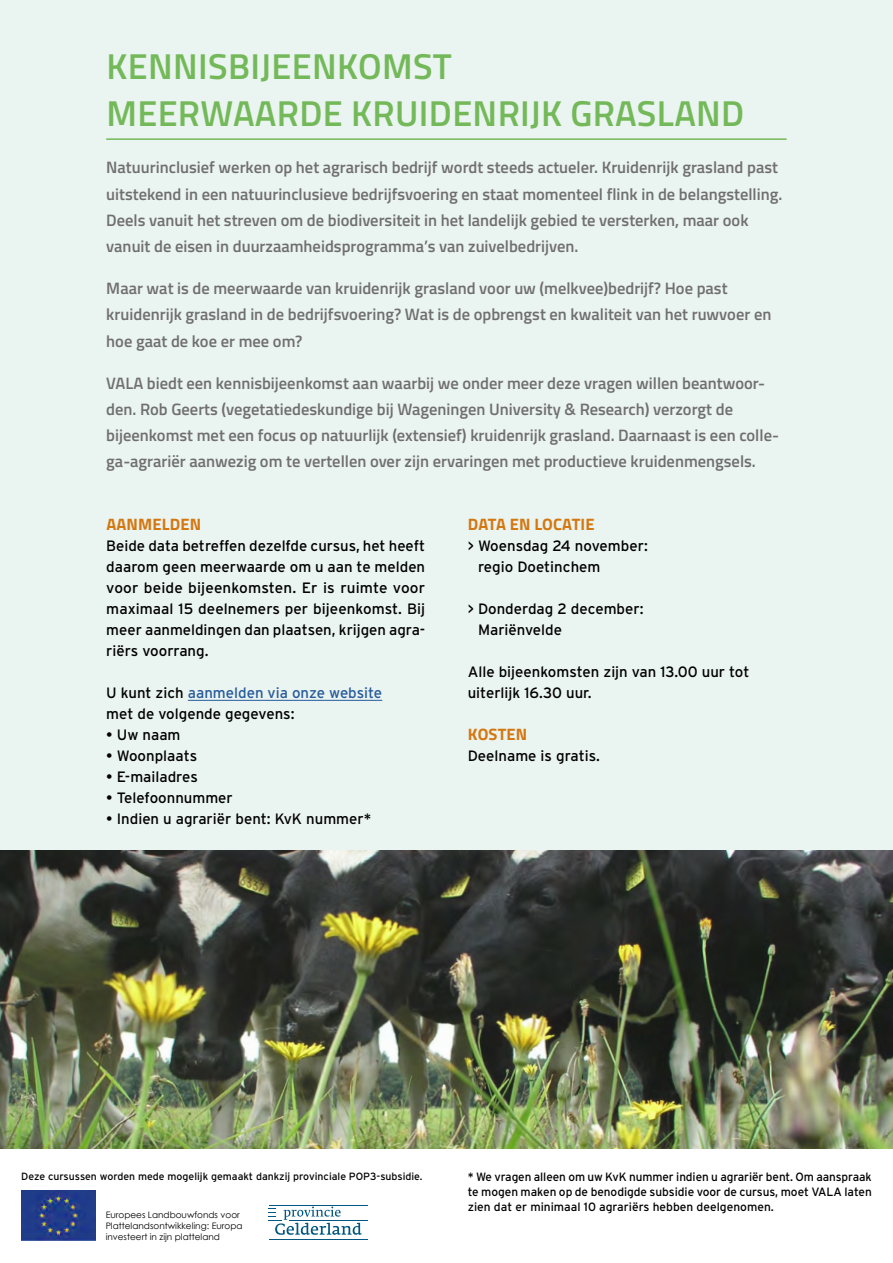
<style>
.page{position:relative;width:893px;height:1263px;background:#fff}
.page>*{position:absolute;margin:0;border:0;box-sizing:border-box;transform-origin:0 0}
.t1{font:600 36px/47.2px "Titillium Web";letter-spacing:.01em;color:#74b959}
.t2{font:600 16.5px/26.2px "Titillium Web";color:#706f6f}
.t3{font:700 16.5px "Titillium Web";letter-spacing:.01em;color:#d57710}
.t4{font:15px/21px "Interstate";color:#000}
.t5{font:12px/15px "Interstate";color:#000;text-align:justify}
.t6{font:10.5px "Interstate";color:#000}
.t7{font:8.85px/10.6px "Century Gothic";color:#000}
.s1{color:#275b9b}
</style>
<div class="page">
<div style="left:0;top:0;width:893px;height:1148px;background:#eaf4f0"></div>
<img style="left:0;top:850px;width:893px;height:298px">
<hr style="left:188px;top:700px;width:194px;height:1px;background:#275b9b">
<hr style="left:106px;top:138px;width:681px;height:2px;background:#74b959">
<hr style="left:269px;top:1205px;width:99px;height:1px;background:#005781">
<svg style="left:269px;top:1206px;width:93px;height:29px"></svg>
<hr style="left:289px;top:1220px;width:79px;height:1px;background:#005781">
<hr style="left:269px;top:1239px;width:99px;height:1px;background:#005781">
<img style="left:21px;top:1191px;width:75px;height:49px">
<h1 class="t1" style="left:106px;top:42px;width:639px">KENNISBIJEENKOMST<br>MEERWAARDE KRUIDENRIJK GRASLAND</h1>
<p class="t2" style="left:106px;top:154px;width:678px">Natuurinclusief werken op het agrarisch bedrijf wordt steeds actueler. Kruidenrijk grasland past uitstekend in een natuurinclusieve bedrijfsvoering en staat momenteel flink in de belangstelling.<br>Deels vanuit het streven om de biodiversiteit in het landelijk gebied te versterken, maar ook vanuit de eisen in duurzaamheidsprogramma’s van zuivelbedrijven.</p>
<p class="t2" style="left:106px;top:275px;width:667px">Maar wat is de meerwaarde van kruidenrijk grasland voor uw (melkvee)bedrijf? Hoe past kruidenrijk grasland in de bedrijfsvoering? Wat is de opbrengst en kwaliteit van het ruwvoer en hoe gaat de koe er mee om?</p>
<p class="t2" style="left:106px;top:369px;width:674px">VALA biedt een kennisbijeenkomst aan waarbij we onder meer deze vragen willen beantwoor&shy;den. Rob Geerts (vegetatiedeskundige bij Wageningen University &amp; Research) verzorgt de bijeenkomst met een focus op natuurlijk (extensief) kruidenrijk grasland. Daarnaast is een colle&shy;ga-agrariër aanwezig om te vertellen over zijn ervaringen met productieve kruidenmengsels.</p>
<p class="t3" style="left:106px;top:512px;width:96px">AANMELDEN</p>
<p class="t4" style="left:106px;top:535px;width:320px;text-align:justify">Beide data betreffen dezelfde cursus, het heeft daarom geen meerwaarde om u aan te melden voor beide bijeenkomsten. Er is ruimte voor maximaal 15 deelnemers per bijeenkomst. Bij meer aanmeldingen dan plaatsen, krijgen agra&shy;riërs voorrang.</p>
<p class="t4" style="left:106px;top:682px;width:277px">U kunt zich <span class="s1">aanmelden via onze website </span>met de volgende gegevens:</p>
<p class="t4" style="left:106px;top:724px;width:76px">• Uw naam</p>
<p class="t4" style="left:106px;top:745px;width:92px">• Woonplaats</p>
<p class="t4" style="left:106px;top:766px;width:93px">• E-mailadres</p>
<p class="t4" style="left:106px;top:787px;width:128px">• Telefoonnummer</p>
<p class="t4" style="left:106px;top:808px;width:267px">• Indien u agrariër bent: KvK nummer*</p>
<p class="t3" style="left:468px;top:512px;width:128px">DATA EN LOCATIE</p>
<p class="t4" style="left:478px;top:535px;width:171px;text-indent:-10px">&gt; Woensdag 24 november: regio Doetinchem</p>
<p class="t4" style="left:478px;top:598px;width:167px;text-indent:-10px">&gt; Donderdag 2 december:<br>Mariënvelde</p>
<p class="t4" style="left:468px;top:661px;width:283px">Alle bijeenkomsten zijn van 13.00 uur tot uiterlijk 16.30 uur.</p>
<p class="t3" style="left:468px;top:722px;width:61px">KOSTEN</p>
<p class="t4" style="left:468px;top:745px;width:134px">Deelname is gratis.</p>
<p class="t6" style="left:21px;top:1170px;width:403px">Deze cursussen worden mede mogelijk gemaakt dankzij provinciale POP3-subsidie.</p>
<p class="t7" style="left:106px;top:1209px;width:138px">Europees Landbouwfonds voor<br>Plattelandsontwikkeling: Europa investeert in zijn platteland</p>
<p class="t5" style="left:468px;top:1169px;width:406px">* We vragen alleen om uw KvK nummer indien u agrariër bent. Om aanspraak te mogen maken op de benodigde subsidie voor de cursus, moet VALA laten zien dat er minimaal 10 agrariërs hebben deelgenomen.</p>
</div>
